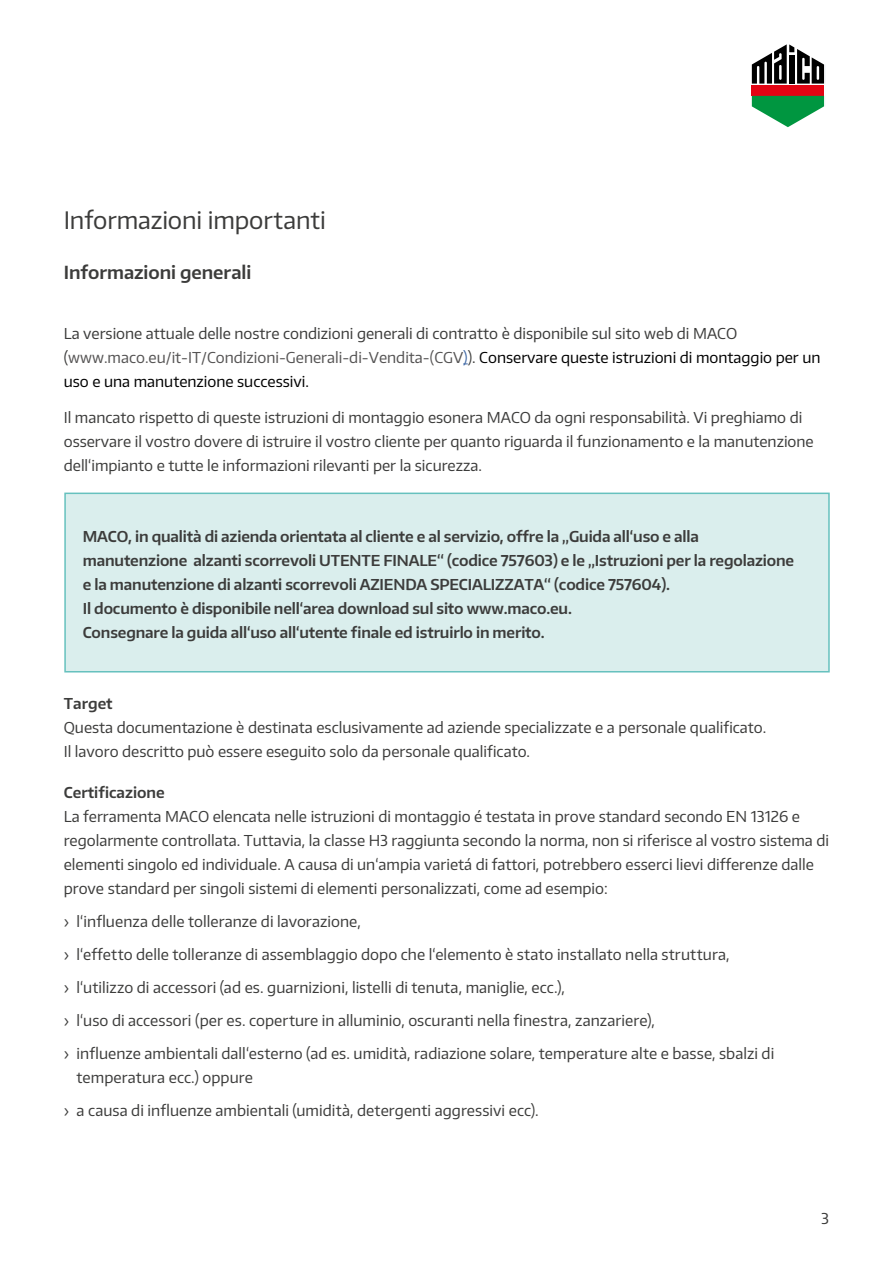
<style>
.page{position:relative;width:893px;height:1263px;background:#fff}
.page>*{position:absolute;margin:0;border:0;box-sizing:border-box;transform-origin:0 0}
.t1{font:24px "Encode Sans Normal";letter-spacing:-.005em;color:#3c3c3b}
.t2{font:600 18px "Encode Sans Normal";letter-spacing:-.005em;color:#3c3c3b}
.t3{font:15px/24px "Encode Sans Normal";color:#3c3c3b}
.t4{font:600 15px/24px "Encode Sans Normal";letter-spacing:-.01em;color:#3c3c3b}
.s1{color:#555454}
.s2{color:#3f68a5}
.s3{color:#000}
</style>
<div class="page">
<svg style="left:751px;top:44px;width:74px;height:84px"></svg>
<div style="left:65px;top:493px;width:764px;height:179px;background:#daeeed"></div>
<div style="left:64px;top:493px;width:766px;height:179px;border:2px solid #66c1be"></div>
<h1 class="t1" style="left:64px;top:204px;width:264px">Informazioni importanti</h1>
<p class="t2" style="left:64px;top:261px;width:189px">Informazioni generali</p>
<p class="t3" style="left:64px;top:321px;width:758px">La versione attuale delle nostre condizioni generali di contratto è disponibile sul sito web di MACO (<span class="s1">www.maco.eu/it-IT/Condizioni-Generali-di-Vendita-(CGV</span><span class="s2">)</span>). <span class="s3">Conservare queste istruzioni di montaggio per un uso e una manutenzione successivi.</span></p>
<p class="t3" style="left:64px;top:405px;width:751px">Il mancato rispetto di queste istruzioni di montaggio esonera MACO da ogni responsabilità. Vi preghiamo di osservare il vostro dovere di istruire il vostro cliente per quanto riguarda il funzionamento e la manutenzione dell‘impianto e tutte le informazioni rilevanti per la sicurezza.</p>
<p class="t4" style="left:83px;top:524px;width:713px">MACO, in qualità di azienda orientata al cliente e al servizio, offre la „Guida all‘uso e alla manutenzione alzanti scorrevoli UTENTE FINALE“ (codice 757603) e le „Istruzioni per la regolazione e la manutenzione di alzanti scorrevoli AZIENDA SPECIALIZZATA“ (codice 757604).<br>Il documento è disponibile nell‘area download sul sito www.maco.eu.<br>Consegnare la guida all‘uso all‘utente finale ed istruirlo in merito.</p>
<p class="t4" style="left:64px;top:691px;width:50px">Target</p>
<p class="t3" style="left:64px;top:715px;width:704px">Questa documentazione è destinata esclusivamente ad aziende specializzate e a personale qualificato.<br>Il lavoro descritto può essere eseguito solo da personale qualificato.</p>
<p class="t4" style="left:64px;top:780px;width:103px">Certificazione</p>
<p class="t3" style="left:64px;top:804px;width:767px">La ferramenta MACO elencata nelle istruzioni di montaggio é testata in prove standard secondo EN 13126 e regolarmente controllata. Tuttavia, la classe H3 raggiunta secondo la norma, non si riferisce al vostro sistema di elementi singolo ed individuale. A causa di un‘ampia varietá di fattori, potrebbero esserci lievi differenze dalle prove standard per singoli sistemi di elementi personalizzati, come ad esempio:</p>
<p class="t3" style="left:64px;top:909px;width:299px">› l‘influenza delle tolleranze di lavorazione,</p>
<p class="t3" style="left:64px;top:942px;width:667px">› l‘effetto delle tolleranze di assemblaggio dopo che l‘elemento è stato installato nella struttura,</p>
<p class="t3" style="left:64px;top:975px;width:503px">› l‘utilizzo di accessori (ad es. guarnizioni, listelli di tenuta, maniglie, ecc.),</p>
<p class="t3" style="left:64px;top:1008px;width:593px">› l‘uso di accessori (per es. coperture in alluminio, oscuranti nella finestra, zanzariere),</p>
<p class="t3" style="left:77px;top:1041px;width:699px;text-indent:-13px">› influenze ambientali dall‘esterno (ad es. umidità, radiazione solare, temperature alte e basse, sbalzi di temperatura ecc.) oppure</p>
<p class="t3" style="left:64px;top:1098px;width:476px">› a causa di influenze ambientali (umidità, detergenti aggressivi ecc).</p>
<p class="t3" style="left:821px;top:1206px;width:9px">3</p>
</div>
